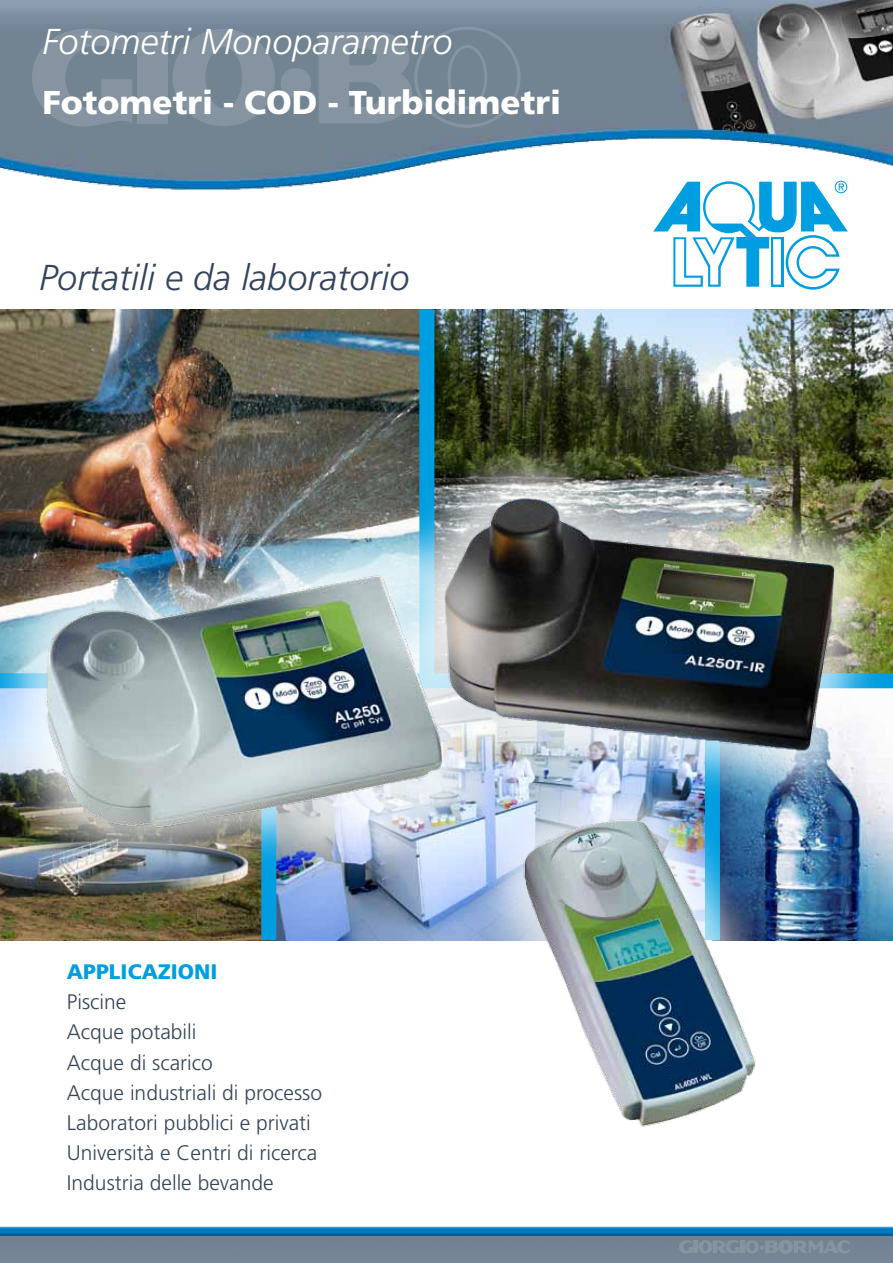
<style>
.page{position:relative;width:893px;height:1263px;background:#fff}
.page>*{position:absolute;margin:0;border:0;box-sizing:border-box;transform-origin:0 0}
.t1{font:italic 300 36px "Frutiger LT Std";color:#34455b}
.t2{font:italic 300 36px "Frutiger LT Std";color:#fff}
.t3{font:900 33px "Frutiger LT Std";color:#fff}
.t4{font:300 21px/30px "Frutiger LT Std";color:#34455b}
.t5{font:900 21px "Frutiger LT Std";color:#009ee0}
</style>
<div class="page">
<img style="left:0;top:0;width:893px;height:190px">
<div style="left:636px;top:163px;width:223px;height:139px;background:#fff"></div>
<svg style="left:653px;top:181px;width:195px;height:109px"></svg>
<svg style="left:32px;top:29px;width:100px;height:97px;background:#7c8d9a"></svg>
<div style="left:137px;top:32px;width:31px;height:91px;background:#8594a0"></div>
<svg style="left:172px;top:29px;width:103px;height:97px;background:#7d8d9a"></svg>
<div style="left:281px;top:68px;width:30px;height:30px;background:#8594a0;border-radius:50%"></div>
<svg style="left:319px;top:27px;width:201px;height:101px;background:#798a97"></svg>
<img style="left:0;top:309px;width:419px;height:197px">
<img style="left:434px;top:309px;width:459px;height:364px">
<img style="left:0;top:885px;width:261px;height:55px">
<img style="left:276px;top:885px;width:184px;height:55px">
<img style="left:0;top:1226px;width:893px;height:37px">
<svg style="left:679px;top:1240px;width:60px;height:13px"></svg>
<hr style="left:740px;top:1240px;width:4px;height:13px;background:#8694a1">
<svg style="left:745px;top:1239px;width:105px;height:15px;background:#7d8b9a"></svg>
<img style="left:810px;top:688px;width:83px;height:252px">
<div style="left:419px;top:309px;width:15px;height:377px;background:#009ee0"></div>
<div style="left:261px;top:681px;width:15px;height:259px;background:#009ee0"></div>
<div style="left:380px;top:432px;width:509px;height:373px;background:#fff;opacity:.72"></div>
<img style="left:432px;top:483px;width:414px;height:282px">
<div style="left:0;top:506px;width:519px;height:379px;background:#fff;opacity:.72"></div>
<img style="left:36px;top:570px;width:431px;height:262px">
<div style="left:460px;top:756px;width:350px;height:424px;background:#fff;opacity:.72"></div>
<img style="left:515px;top:811px;width:248px;height:320px">
<h1 class="t2" style="left:43px;top:21px;width:412px">Fotometri Monoparametro</h1>
<h2 class="t3" style="left:43px;top:83px;width:520px">Fotometri - COD - Turbidimetri</h2>
<h1 class="t1" style="left:39px;top:257px;width:372px">Portatili e da laboratorio</h1>
<p class="t5" style="left:67px;top:959px;width:152px">APPLICAZIONI</p>
<p class="t4" style="left:67px;top:987px;width:257px">Piscine<br>Acque potabili<br>Acque di scarico<br>Acque industriali di processo<br>Laboratori pubblici e privati<br>Università e Centri di ricerca<br>Industria delle bevande</p>
</div>
